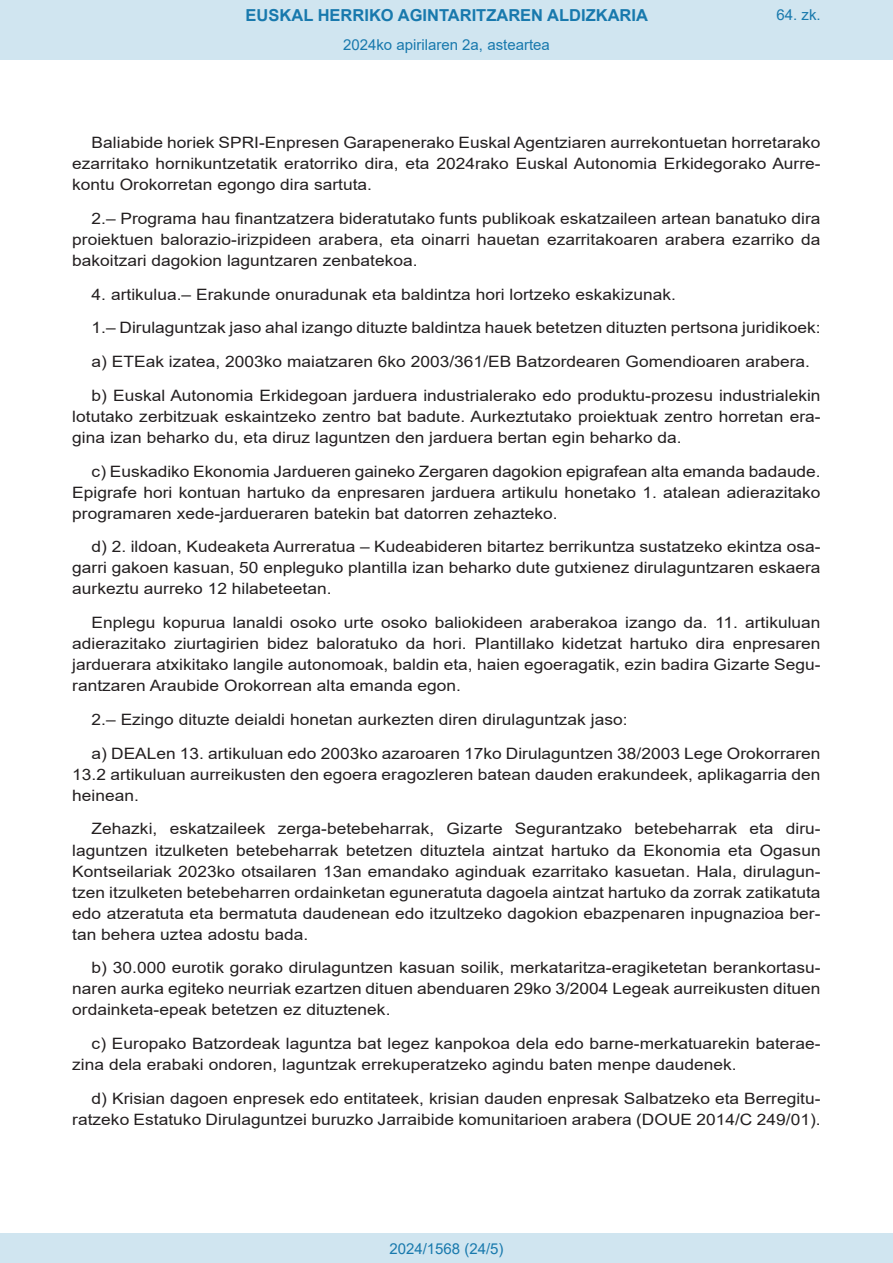
<style>
.page{position:relative;width:893px;height:1263px;background:#fff}
.page>*{position:absolute;margin:0;border:0;box-sizing:border-box;transform-origin:0 0}
.t1{font:700 16.5px "Arial";color:#1879ad}
.BOPVDetalle{font:15.6px/21px "Arial";color:#231f20;text-align:justify;scale:1.11 1}
.Paginacion_Centro{font:15px "Arial";color:#1879ad}
</style>
<div class="page">
<div style="left:0;top:0;width:893px;height:60px;background:#d0e5f0"></div>
<div style="left:0;top:1233px;width:893px;height:30px;background:#d0e5f0"></div>
<p class="t1" style="left:246px;top:3px;width:404px">EUSKAL HERRIKO AGINTARITZAREN ALDIZKARIA</p>
<p class="Paginacion_Centro" style="left:343px;top:35px;width:208px">2024ko apirilaren 2a, asteartea</p>
<p class="Paginacion_Centro" style="left:776px;top:5px;width:46px">64. zk.</p>
<p class="BOPVDetalle" style="left:72px;top:132px;width:676px;text-indent:19px">Baliabide horiek SPRI-Enpresen Garapenerako Euskal Agentziaren aurrekontuetan horretarako ezarritako hornikuntzetatik eratorriko dira, eta 2024rako Euskal Autonomia Erkidegorako Aurre&shy;kontu Orokorretan egongo dira sartuta.</p>
<p class="BOPVDetalle" style="left:72px;top:208px;width:676px;text-indent:19px">2.– Programa hau finantzatzera bideratutako funts publikoak eskatzaileen artean banatuko dira proiektuen balorazio-irizpideen arabera, eta oinarri hauetan ezarritakoaren arabera ezarriko da bakoitzari dagokion laguntzaren zenbatekoa.</p>
<p class="BOPVDetalle" style="left:92px;top:284px;width:528px">4. artikulua.– Erakunde onuradunak eta baldintza hori lortzeko eskakizunak.</p>
<p class="BOPVDetalle" style="left:92px;top:317px;width:658px">1.– Dirulaguntzak jaso ahal izango dituzte baldintza hauek betetzen dituzten pertsona juridikoek:</p>
<p class="BOPVDetalle" style="left:92px;top:351px;width:649px">a) ETEak izatea, 2003ko maiatzaren 6ko 2003/361/EB Batzordearen Gomendioaren arabera.</p>
<p class="BOPVDetalle" style="left:72px;top:385px;width:676px;text-indent:19px">b) Euskal Autonomia Erkidegoan jarduera industrialerako edo produktu-prozesu industrialekin lotutako zerbitzuak eskaintzeko zentro bat badute. Aurkeztutako proiektuak zentro horretan era&shy;gina izan beharko du, eta diruz laguntzen den jarduera bertan egin beharko da.</p>
<p class="BOPVDetalle" style="left:72px;top:461px;width:676px;text-indent:19px">c) Euskadiko Ekonomia Jardueren gaineko Zergaren dagokion epigrafean alta emanda badaude.<br>Epigrafe hori kontuan hartuko da enpresaren jarduera artikulu honetako 1. atalean adierazitako programaren xede-jardueraren batekin bat datorren zehazteko.</p>
<p class="BOPVDetalle" style="left:72px;top:536px;width:676px;text-indent:19px">d) 2. ildoan, Kudeaketa Aurreratua – Kudeabideren bitartez berrikuntza sustatzeko ekintza osa&shy;garri gakoen kasuan, 50 enpleguko plantilla izan beharko dute gutxienez dirulaguntzaren eskaera aurkeztu aurreko 12 hilabeteetan.</p>
<p class="BOPVDetalle" style="left:72px;top:612px;width:676px;text-indent:19px">Enplegu kopurua lanaldi osoko urte osoko baliokideen araberakoa izango da. 11. artikuluan adierazitako ziurtagirien bidez baloratuko da hori. Plantillako kidetzat hartuko dira enpresaren jarduerara atxikitako langile autonomoak, baldin eta, haien egoeragatik, ezin badira Gizarte Segu&shy;rantzaren Araubide Orokorrean alta emanda egon.</p>
<p class="BOPVDetalle" style="left:92px;top:709px;width:484px">2.– Ezingo dituzte deialdi honetan aurkezten diren dirulaguntzak jaso:</p>
<p class="BOPVDetalle" style="left:72px;top:743px;width:676px;text-indent:19px">a) DEALen 13. artikuluan edo 2003ko azaroaren 17ko Dirulaguntzen 38/2003 Lege Orokorraren 13.2 artikuluan aurreikusten den egoera eragozleren batean dauden erakundeek, aplikagarria den heinean.</p>
<p class="BOPVDetalle" style="left:72px;top:818px;width:676px;text-indent:19px">Zehazki, eskatzaileek zerga-betebeharrak, Gizarte Segurantzako betebeharrak eta diru&shy;laguntzen itzulketen betebeharrak betetzen dituztela aintzat hartuko da Ekonomia eta Ogasun Kontseilariak 2023ko otsailaren 13an emandako aginduak ezarritako kasuetan. Hala, dirulagun&shy;tzen itzulketen betebeharren ordainketan eguneratuta dagoela aintzat hartuko da zorrak zatikatuta edo atzeratuta eta bermatuta daudenean edo itzultzeko dagokion ebazpenaren inpugnazioa ber&shy;tan behera uztea adostu bada.</p>
<p class="BOPVDetalle" style="left:72px;top:957px;width:676px;text-indent:19px">b) 30.000 eurotik gorako dirulaguntzen kasuan soilik, merkataritza-eragiketetan berankortasu&shy;naren aurka egiteko neurriak ezartzen dituen abenduaren 29ko 3/2004 Legeak aurreikusten dituen ordainketa-epeak betetzen ez dituztenek.</p>
<p class="BOPVDetalle" style="left:72px;top:1033px;width:676px;text-indent:19px">c) Europako Batzordeak laguntza bat legez kanpokoa dela edo barne-merkatuarekin baterae&shy;zina dela erabaki ondoren, laguntzak errekuperatzeko agindu baten menpe daudenek.</p>
<p class="BOPVDetalle" style="left:72px;top:1088px;width:676px;text-align:right">d) Krisian dagoen enpresek edo entitateek, krisian dauden enpresak Salbatzeko eta Berregitu&shy;ratzeko Estatuko Dirulaguntzei buruzko Jarraibide komunitarioen arabera (DOUE 2014/C 249/01).</p>
<p class="Paginacion_Centro" style="left:389px;top:1238px;width:116px">2024/1568 (24/5)</p>
</div>
